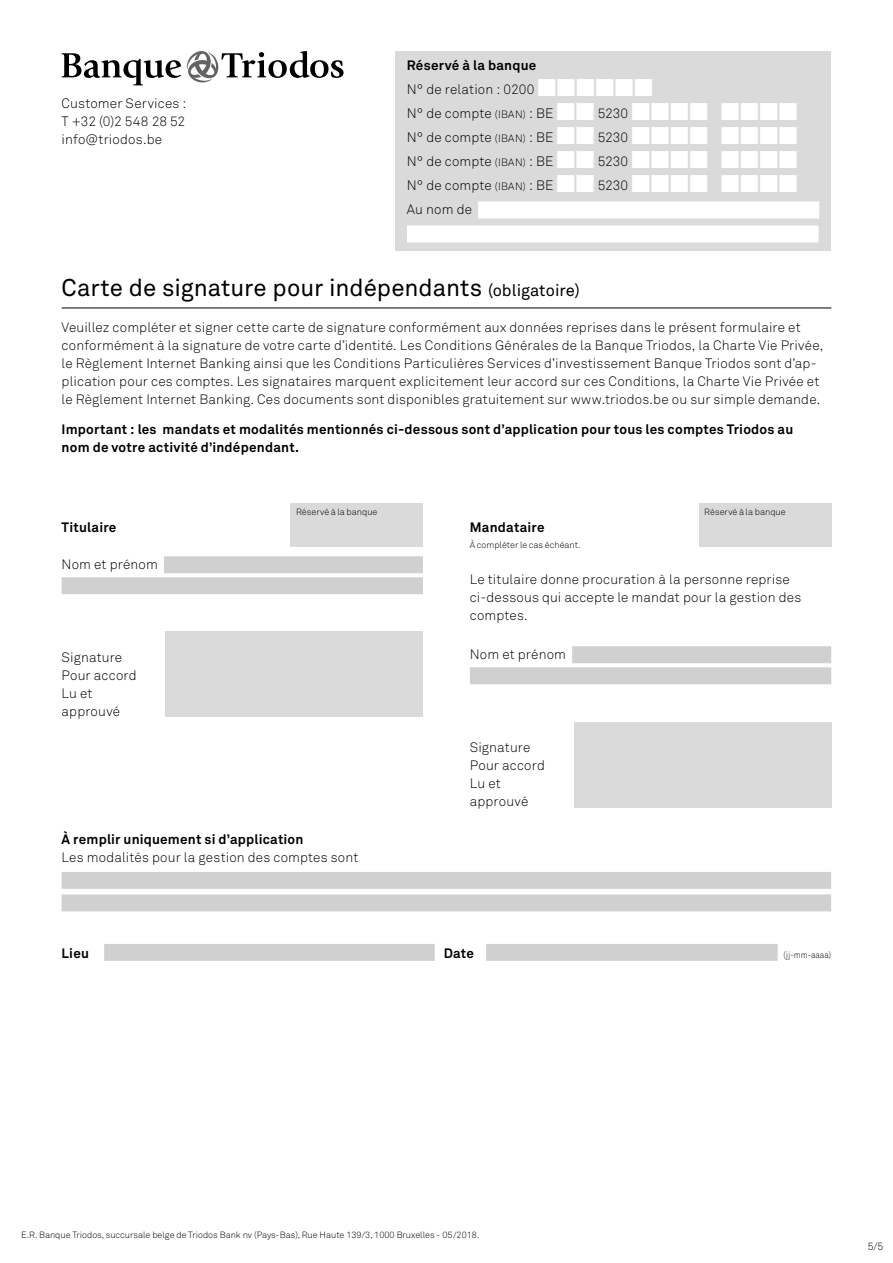
<style>
.page{position:relative;width:893px;height:1263px;background:#fff}
.page>*{position:absolute;margin:0;border:0;box-sizing:border-box;transform-origin:0 0}
.t1{font:24px "Akkurat";color:#000}
.t2{font:300 13.5px/18px "Akkurat";letter-spacing:.01em;color:#000}
.t3{font:700 13.5px/18px "Akkurat";letter-spacing:.015em;color:#000}
.t4{font:300 10.5px "Akkurat";color:#000}
.t5{font:300 9px "Akkurat";color:#000}
.t6{font:300 9px "Akkurat";color:#000;scale:.88 1}
.s1{font-weight:700}
.s2{color:#fff}
.s3{font-size:10.5px}
.s4{font-size:16.5px}
</style>
<div class="page">
<hr style="left:62px;top:308px;width:769px;height:1px;background:#000">
<div style="left:164px;top:556px;width:259px;height:17px;background:#d0d0d0"></div>
<div style="left:62px;top:577px;width:361px;height:17px;background:#d0d0d0"></div>
<div style="left:572px;top:646px;width:259px;height:17px;background:#d0d0d0"></div>
<div style="left:470px;top:667px;width:361px;height:17px;background:#d0d0d0"></div>
<div style="left:574px;top:722px;width:257px;height:85px;background:#dadada"></div>
<div style="left:166px;top:631px;width:257px;height:85px;background:#dadada"></div>
<div style="left:62px;top:872px;width:769px;height:17px;background:#d0d0d0"></div>
<div style="left:62px;top:894px;width:769px;height:17px;background:#d0d0d0"></div>
<div style="left:104px;top:944px;width:331px;height:17px;background:#d0d0d0"></div>
<div style="left:486px;top:944px;width:292px;height:17px;background:#d0d0d0"></div>
<div style="left:395px;top:51px;width:436px;height:200px;background:#dadada"></div>
<div style="left:478px;top:201px;width:341px;height:17px;background:#fff"></div>
<div style="left:407px;top:225px;width:411px;height:17px;background:#fff"></div>
<svg style="left:62px;top:53px;width:119px;height:32px"></svg>
<svg style="left:187px;top:51px;width:157px;height:31px"></svg>
<div style="left:290px;top:504px;width:133px;height:43px;background:#dadada"></div>
<div style="left:699px;top:504px;width:132px;height:43px;background:#dadada"></div>
<p class="t2" style="left:62px;top:95px;width:126px;text-align:justify">Customer Services :<br>T +32 (0)2 548 28 52 info@triodos.be</p>
<p class="t2" style="left:407px;top:54px;width:392px;line-height:24px"><span class="s1">Réservé à la banque<br></span>N° de relation : 0200 <span class="s2">■■■■■■<br></span>N° de compte <span class="s3">(IBAN)</span> : BE <span class="s2">■■</span> 5230 <span class="s2">■■■■</span> <span class="s2">■■■■<br></span>N° de compte <span class="s3">(IBAN)</span> : BE <span class="s2">■■</span> 5230 <span class="s2">■■■■</span> <span class="s2">■■■■<br></span>N° de compte <span class="s3">(IBAN)</span> : BE <span class="s2">■■</span> 5230 <span class="s2">■■■■</span> <span class="s2">■■■■<br></span>N° de compte <span class="s3">(IBAN)</span> : BE <span class="s2">■■</span> 5230 <span class="s2">■■■■</span> <span class="s2">■■■■<br></span>Au nom de</p>
<h1 class="t1" style="left:62px;top:274px;width:520px">Carte de signature pour indépendants <span class="s4">(obligatoire)</span></h1>
<p class="t2" style="left:62px;top:319px;width:763px">Veuillez compléter et signer cette carte de signature conformément aux données reprises dans le présent formulaire et conformément à la signature de votre carte d’identité. Les Conditions Générales de la Banque Triodos, la Charte Vie Privée, le Règlement Internet Banking ainsi que les Conditions Particulières Services d’investissement Banque Triodos sont d’ap&shy;plication pour ces comptes. Les signataires marquent explicitement leur accord sur ces Conditions, la Charte Vie Privée et le Règlement Internet Banking. Ces documents sont disponibles gratuitement sur www.triodos.be ou sur simple demande.</p>
<p class="t3" style="left:62px;top:420px;width:733px">Important : les mandats et modalités mentionnés ci-dessous sont d’application pour tous les comptes Triodos au nom de votre activité d’indépendant.</p>
<p class="t3" style="left:62px;top:519px;width:56px">Titulaire</p>
<p class="t2" style="left:62px;top:556px;width:98px">Nom et prénom</p>
<p class="t2" style="left:62px;top:649px;width:77px">Signature<br>Pour accord<br>Lu et approuvé</p>
<p class="t5" style="left:296px;top:506px;width:83px">Réservé à la banque</p>
<p class="t5" style="left:704px;top:506px;width:83px">Réservé à la banque</p>
<p class="t3" style="left:470px;top:519px;width:76px">Mandataire</p>
<p class="t5" style="left:470px;top:540px;width:112px">À compléter le cas échéant.</p>
<p class="t2" style="left:470px;top:571px;width:333px">Le titulaire donne procuration à la personne reprise ci-dessous qui accepte le mandat pour la gestion des comptes.</p>
<p class="t2" style="left:470px;top:646px;width:98px">Nom et prénom</p>
<p class="t2" style="left:470px;top:739px;width:77px">Signature<br>Pour accord<br>Lu et approuvé</p>
<p class="t3" style="left:62px;top:831px;width:243px">À remplir uniquement si d’application</p>
<p class="t2" style="left:62px;top:849px;width:298px">Les modalités pour la gestion des comptes sont</p>
<p class="t3" style="left:62px;top:945px;width:29px">Lieu</p>
<p class="t3" style="left:444px;top:945px;width:32px">Date</p>
<p class="t6" style="left:784px;top:950px;width:56px">(jj-mm-aaaa)</p>
<p class="t5" style="left:21px;top:1229px;width:460px">E.R. Banque Triodos, succursale belge de Triodos Bank nv (Pays-Bas), Rue Haute 139/3, 1000 Bruxelles - 05/2018.</p>
<p class="t4" style="left:868px;top:1240px;width:17px">5/5</p>
</div>
